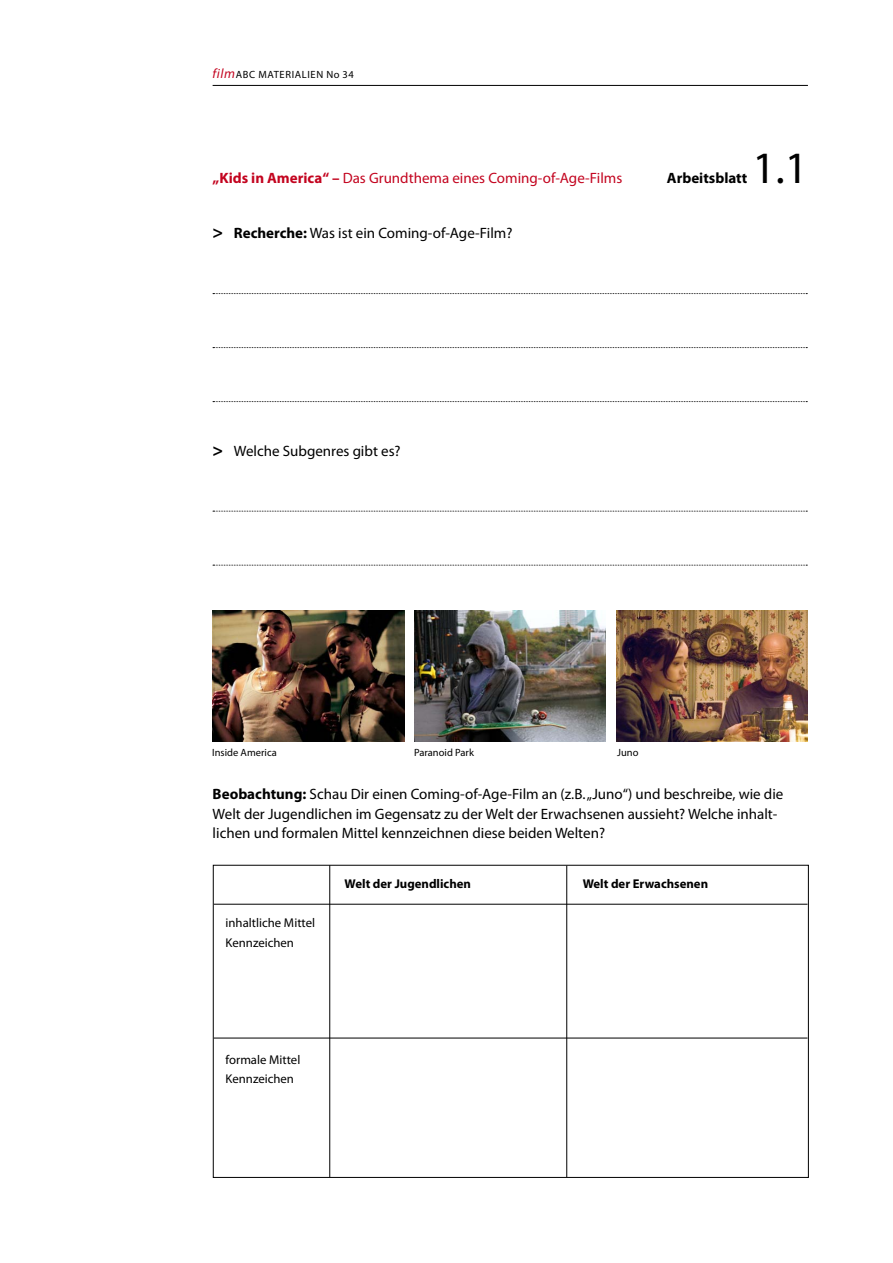
<style>
.page{position:relative;width:893px;height:1263px;background:#fff}
.page>*{position:absolute;margin:0;border:0;box-sizing:border-box;transform-origin:0 0}
.t1{font:45px "Myriad Pro";color:#000}
.t2{font:15px/19.5px "Myriad Pro";color:#000}
.t3{font:15px "Myriad Pro";color:#c3041f}
.t4{font:700 15px "Myriad Pro";color:#000}
.t5{font:12.75px/19.5px "Myriad Pro";color:#000}
.t6{font:700 12.75px "Myriad Pro";color:#000}
.t7{font:10.5px "Myriad Pro";letter-spacing:.02em;color:#000}
.t8{font:10.5px "Myriad Pro";letter-spacing:.06em;color:#000}
.s1{font-style:italic;font-size:13.5px;color:#c3041f}
.s2{font-weight:700}
.s3{font-weight:700;font-size:18px}
</style>
<div class="page">
<hr style="left:213px;top:85px;width:595px;height:1px;background:#000">
<svg style="left:213px;top:293px;width:594px;height:1px"></svg>
<svg style="left:213px;top:347px;width:594px;height:1px"></svg>
<svg style="left:213px;top:401px;width:594px;height:1px"></svg>
<svg style="left:213px;top:511px;width:594px;height:1px"></svg>
<svg style="left:213px;top:565px;width:594px;height:1px"></svg>
<img style="left:213px;top:610px;width:191px;height:132px">
<img style="left:414px;top:610px;width:191px;height:132px">
<img style="left:617px;top:610px;width:191px;height:132px">
<hr style="left:214px;top:904px;width:593px;height:1px;background:#000">
<hr style="left:214px;top:1038px;width:593px;height:1px;background:#000">
<hr style="left:329px;top:865px;width:1px;height:312px;background:#000">
<hr style="left:566px;top:865px;width:1px;height:312px;background:#000">
<p class="t8" style="left:213px;top:68px;width:143px"><span class="s1">film</span>ABC Materialien No 34</p>
<p class="t3" style="left:213px;top:168px;width:411px"><span class="s2">„Kids in America“ –</span> Das Grundthema eines Coming-of-Age-Films</p>
<p class="t4" style="left:667px;top:168px;width:82px">Arbeitsblatt</p>
<h1 class="t1" style="left:752px;top:140px;width:57px">1.1</h1>
<p class="t2" style="left:213px;top:223px;width:301px"><span class="s3">&gt;</span> <span class="s2">Recherche:</span> Was ist ein Coming-of-Age-Film?</p>
<p class="t2" style="left:213px;top:441px;width:190px"><span class="s3">&gt;</span> Welche Subgenres gibt es?</p>
<p class="t7" style="left:212px;top:746px;width:66px">I nside America</p>
<p class="t7" style="left:414px;top:746px;width:61px">Paranoid Park</p>
<p class="t7" style="left:617px;top:746px;width:23px">Juno</p>
<p class="t2" style="left:213px;top:784px;width:572px"><span class="s2">Beobachtung:</span> Schau Dir einen Coming-of-Age-Film an (z.B. „Juno“) und beschreibe, wie die<br>Welt der Jugendlichen im Gegensatz zu der Welt der Erwachsenen aussieht? Welche inhalt&shy;lichen und formalen Mittel kennzeichnen diese beiden Welten?</p>
<p class="t5" style="left:226px;top:913px;width:91px">inhaltliche Mittel<br>Kennzeichen</p>
<p class="t6" style="left:345px;top:876px;width:128px">Welt der Jugendlichen</p>
<p class="t6" style="left:583px;top:876px;width:127px">Welt der Erwachsenen</p>
<p class="t5" style="left:226px;top:1049px;width:76px">formale Mittel<br>Kennzeichen</p>
</div>
